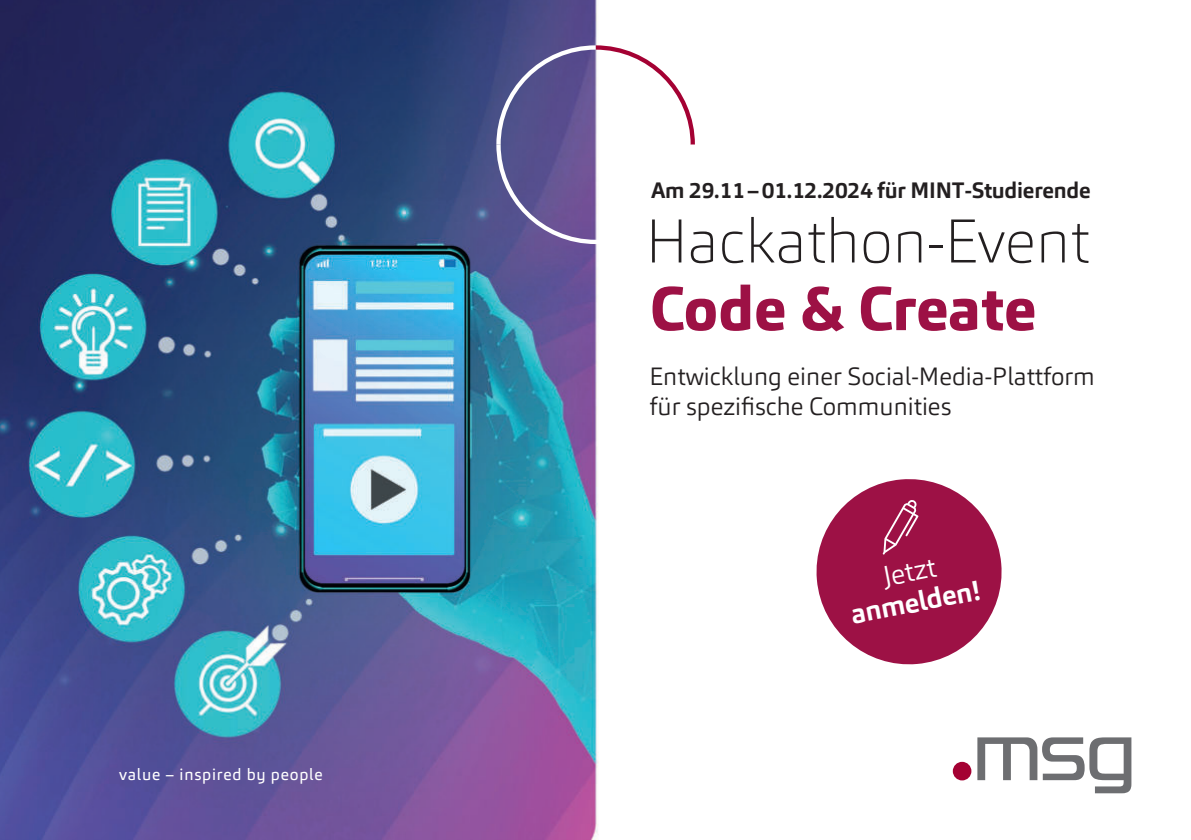
<style>
.page{position:relative;width:1191px;height:840px;background:#fff}
.page>*{position:absolute;margin:0;border:0;box-sizing:border-box;transform-origin:0 0}
.t1{font:100 60.8px "Carnac";color:#231f20}
.t2{font:800 60.8px "Carnac";letter-spacing:-.005em;color:#9d1145}
.t3{font:700 27.6px "Carnac";color:#fff}
.t4{font:300 27.6px "Carnac";color:#fff}
.t5{font:300 24.8px/29.6px "Carnac";color:#231f20}
.t6{font:700 22px "Carnac";letter-spacing:-.01em;color:#231f20}
.t7{font:16px "Carnac";letter-spacing:.05em;color:#fff}
</style>
<div class="page">
<img style="left:0;top:0;width:1132px;height:839px">
<div style="left:952px;top:761px;width:19px;height:19px;background:#a40133;border-radius:50%"></div>
<svg style="left:977px;top:737px;width:154px;height:55px"></svg>
<svg style="left:496px;top:45px;width:199px;height:199px"></svg>
<svg style="left:812px;top:475px;width:193px;height:193px"></svg>
<p class="t7" style="left:119px;top:768px;width:205px">value – inspired by people</p>
<p class="t6" style="left:651px;top:181px;width:441px">Am 29.11 – 01.12.2024 für MINT-Studierende</p>
<h1 class="t1" style="left:645px;top:206px;width:445px">Hackathon-Event</h1>
<h1 class="t2" style="left:650px;top:273px;width:388px">Code &amp; Create</h1>
<p class="t5" style="left:649px;top:364px;width:446px">Entwicklung einer Social-Media-Plattform für spezifische Communities</p>
<p class="t4" style="left:880px;top:565px;width:55px;rotate:-11deg">Jetzt</p>
<p class="t3" style="left:848px;top:603px;width:133px;rotate:-11deg">anmelden!</p>
</div>
